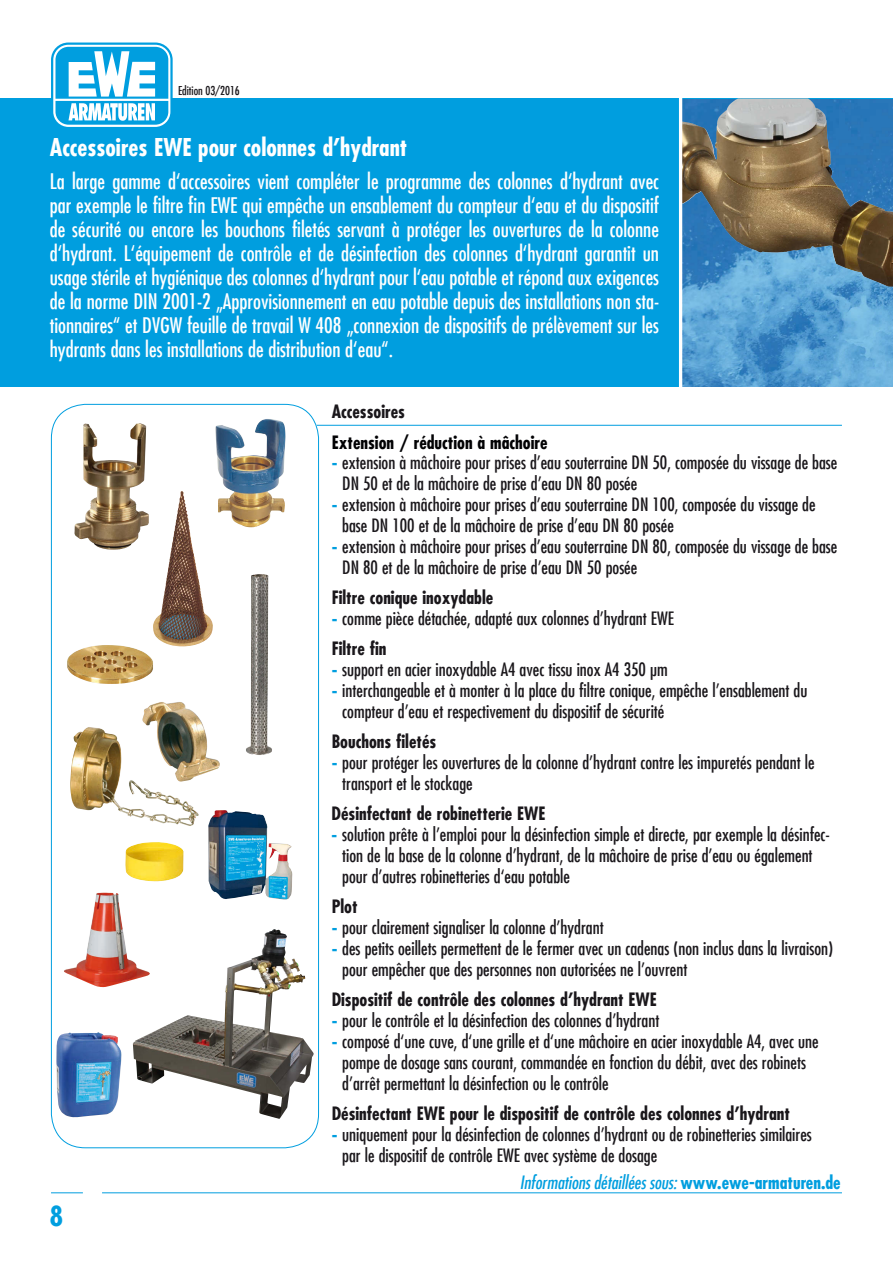
<style>
.page{position:relative;width:893px;height:1263px;background:#fff}
.page>*{position:absolute;margin:0;border:0;box-sizing:border-box;transform-origin:0 0}
.t1{font:700 condensed 27px "Futura Com";color:#009edf}
.t2{font:700 condensed 24px "Futura Com";color:#fff}
.t3{font:500 condensed 21px/24px "Futura Com";color:#fff;text-align:justify}
.t4{font:500 condensed 18px/21px "Futura Com";color:#1a171b}
.t5{font:700 condensed 18px "Futura Com";color:#1a171b}
.t6{font:italic 500 condensed 18px "Futura Com";color:#009edf}
.t7{font:700 condensed 18px "Futura Com";color:#020204}
.t8{font:500 condensed 12px "Futura Com";color:#1a171b}
.s1{font-weight:700;color:#009edf}
.s2{font-weight:700}
.s3{font-weight:700;font-style:normal}
</style>
<div class="page">
<div style="left:0;top:99px;width:893px;height:288px;background:#009edf"></div>
<hr style="left:102px;top:1192px;width:740px;height:1px;background:#009edf">
<hr style="left:51px;top:1192px;width:32px;height:1px;background:#009edf">
<svg style="left:51px;top:43px;width:122px;height:86px"></svg>
<svg style="left:53px;top:45px;width:117px;height:82px"></svg>
<svg style="left:55px;top:47px;width:113px;height:78px"></svg>
<hr style="left:317px;top:425px;width:525px;height:1px;background:#009edf">
<img style="left:215px;top:419px;width:52px;height:108px">
<div style="left:153px;top:491px;width:64px;height:155px;background:#fff"></div>
<img style="left:153px;top:491px;width:60px;height:156px">
<img style="left:246px;top:574px;width:26px;height:181px">
<img style="left:67px;top:645px;width:86px;height:39px">
<img style="left:142px;top:702px;width:78px;height:73px">
<img style="left:70px;top:727px;width:129px;height:99px">
<img style="left:125px;top:842px;width:59px;height:39px">
<img style="left:208px;top:810px;width:84px;height:90px">
<img style="left:64px;top:892px;width:69px;height:95px">
<img style="left:56px;top:1032px;width:66px;height:85px">
<img style="left:133px;top:929px;width:181px;height:190px">
<svg style="left:679px;top:98px;width:214px;height:289px;background:#658aa0"></svg>
<img style="left:75px;top:423px;width:72px;height:127px">
<p class="t8" style="left:178px;top:82px;width:63px">Edition 03/2016</p>
<h2 class="t2" style="left:50px;top:131px;width:359px">Accessoires EWE pour colonnes d’hydrant</h2>
<p class="t3" style="left:50px;top:169px;width:611px">La large gamme d‘accessoires vient compléter le programme des colonnes d‘hydrant avec par exemple le filtre fin EWE qui empêche un ensablement du compteur d‘eau et du dispositif de sécurité ou encore les bouchons filetés servant à protéger les ouvertures de la colonne d‘hydrant. L‘équipement de contrôle et de désinfection des colonnes d‘hydrant garantit un usage stérile et hygiénique des colonnes d‘hydrant pour l‘eau potable et répond aux exigences de la norme DIN 2001-2 „Approvisionnement en eau potable depuis des installations non sta&shy;tionnaires“ et DVGW feuille de travail W 408 „connexion de dispositifs de prélèvement sur les hydrants dans les installations de distribution d‘eau“.</p>
<p class="t5" style="left:332px;top:399px;width:75px">Accessoires</p>
<p class="t7" style="left:332px;top:430px;width:217px">Extension / réduction à mâchoire</p>
<p class="t4" style="left:342px;top:451px;width:497px;text-indent:-11px"><span class="s1">-</span> extension à mâchoire pour prises d’eau souterraine DN 50, composée du vissage de base<br>DN 50 et de la mâchoire de prise d’eau DN 80 posée</p>
<p class="t4" style="left:342px;top:493px;width:475px;text-indent:-11px"><span class="s1">-</span> extension à mâchoire pour prises d’eau souterraine DN 100, composée du vissage de base DN 100 et de la mâchoire de prise d’eau DN 80 posée</p>
<p class="t4" style="left:342px;top:535px;width:497px;text-indent:-11px"><span class="s1">-</span> extension à mâchoire pour prises d’eau souterraine DN 80, composée du vissage de base<br>DN 80 et de la mâchoire de prise d’eau DN 50 posée</p>
<p class="t5" style="left:332px;top:585px;width:163px">Filtre conique inoxydable</p>
<p class="t4" style="left:332px;top:603px;width:344px;line-height:30px"><span class="s1">-</span> comme pièce détachée, adapté aux colonnes d’hydrant EWE<br><span class="s2">Filtre fin</span></p>
<p class="t4" style="left:332px;top:658px;width:337px"><span class="s1">-</span> support en acier inoxydable A4 avec tissu inox A4 350 μm</p>
<p class="t4" style="left:342px;top:679px;width:467px;text-indent:-11px"><span class="s1">-</span> interchangeable et à monter à la place du filtre conique, empêche l’ensablement du compteur d’eau et respectivement du dispositif de sécurité</p>
<p class="t5" style="left:332px;top:729px;width:106px">Bouchons filetés</p>
<p class="t4" style="left:342px;top:751px;width:474px;text-indent:-11px"><span class="s1">-</span> pour protéger les ouvertures de la colonne d’hydrant contre les impuretés pendant le transport et le stockage</p>
<p class="t5" style="left:332px;top:801px;width:215px">Désinfectant de robinetterie EWE</p>
<p class="t4" style="left:342px;top:823px;width:489px;text-indent:-11px"><span class="s1">-</span> solution prête à l’emploi pour la désinfection simple et directe, par exemple la désinfec&shy;tion de la base de la colonne d’hydrant, de la mâchoire de prise d’eau ou également pour d’autres robinetteries d‘eau potable</p>
<p class="t5" style="left:332px;top:894px;width:27px">Plot</p>
<p class="t4" style="left:332px;top:916px;width:273px"><span class="s1">-</span> pour clairement signaliser la colonne d’hydrant</p>
<p class="t4" style="left:342px;top:937px;width:492px;text-indent:-11px"><span class="s1">-</span> des petits oeillets permettent de le fermer avec un cadenas (non inclus dans la livraison) pour empêcher que des personnes non autorisées ne l’ouvrent</p>
<p class="t5" style="left:332px;top:987px;width:327px">Dispositif de contrôle des colonnes d’hydrant EWE</p>
<p class="t4" style="left:332px;top:1009px;width:329px"><span class="s1">-</span> pour le contrôle et la désinfection des colonnes d’hydrant</p>
<p class="t4" style="left:342px;top:1030px;width:478px;text-indent:-11px"><span class="s1">-</span> composé d‘une cuve, d‘une grille et d‘une mâchoire en acier inoxydable A4, avec une pompe de dosage sans courant, commandée en fonction du débit, avec des robinets d’arrêt permettant la désinfection ou le contrôle</p>
<p class="t5" style="left:332px;top:1101px;width:460px">Désinfectant EWE pour le dispositif de contrôle des colonnes d’hydrant</p>
<p class="t4" style="left:342px;top:1123px;width:471px;text-indent:-11px"><span class="s1">-</span> uniquement pour la désinfection de colonnes d’hydrant ou de robinetteries similaires par le dispositif de contrôle EWE avec système de dosage</p>
<h1 class="t1" style="left:50px;top:1198px;width:15px">8</h1>
<p class="t6" style="left:520px;top:1169px;width:323px">Informations détaillées sous: <span class="s3">www.ewe-armaturen.de</span></p>
</div>
